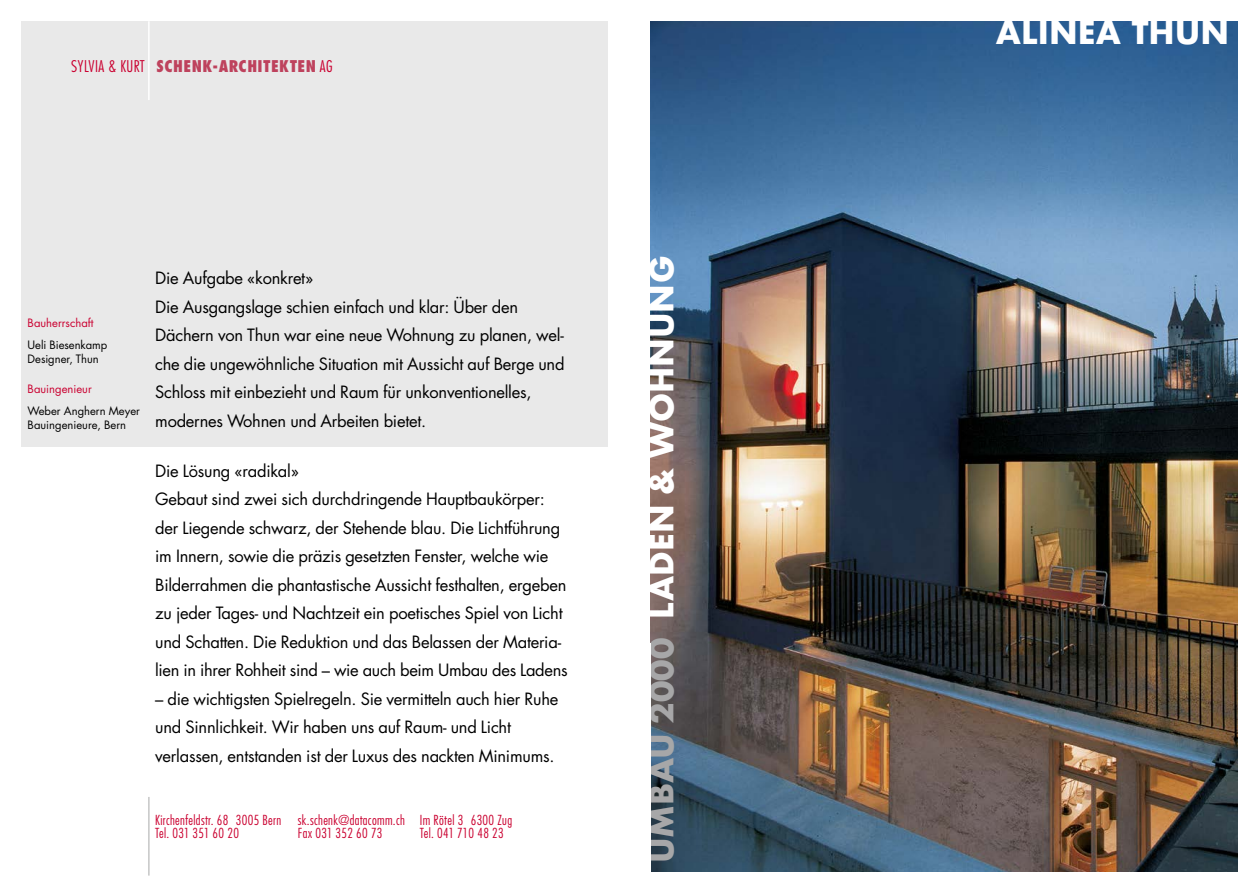
<style>
.page{position:relative;width:1259px;height:893px;background:#fff}
.page>*{position:absolute;margin:0;border:0;box-sizing:border-box;transform-origin:0 0}
.t1{font:700 31.5px "Futura";color:#fff}
.t2{font:16.5px/28.5px "Futura";letter-spacing:-.015em;color:#000}
.t3{font:800 condensed 15.75px "Futura";letter-spacing:.025em;color:#be425d}
.t4{font:300 condensed 13.5px/13.5px "Futura";letter-spacing:.025em;color:#ca0030}
.t5{font:11.25px/13.5px "Futura";color:#000}
.t6{font:11.25px "Futura";color:#ca0030}
.s1{font-weight:300;color:#ca0030}
.s2{color:#a7a7a8}
</style>
<div class="page">
<div style="left:21px;top:21px;width:587px;height:425px;background:#e9e9e9"></div>
<hr style="left:148px;top:21px;width:2px;height:79px;background:#fff">
<hr style="left:148px;top:797px;width:2px;height:79px;background:#c5c6c6">
<img style="left:651px;top:21px;width:586px;height:851px">
<p class="t3" style="left:71px;top:56px;width:263px"><span class="s1">SYLVIA &amp; KURT</span> SCHENK-ARCHITEKTEN <span class="s1">AG</span></p>
<p class="t6" style="left:28px;top:315px;width:68px">Bauherrschaft</p>
<p class="t5" style="left:28px;top:338px;width:81px">Ueli Biesenkamp<br>Designer, Thun</p>
<p class="t6" style="left:28px;top:381px;width:66px">Bauingenieur</p>
<p class="t5" style="left:28px;top:404px;width:114px">Weber Anghern Meyer<br>Bauingenieure, Bern</p>
<p class="t2" style="left:155px;top:264px;width:411px">Die Aufgabe «konkret»<br>Die Ausgangslage schien einfach und klar: Über den Dächern von Thun war eine neue Wohnung zu planen, wel&shy;che die ungewöhnliche Situation mit Aussicht auf Berge und Schloss mit einbezieht und Raum für unkonventionelles, modernes Wohnen und Arbeiten bietet.</p>
<p class="t2" style="left:155px;top:456px;width:414px">Die Lösung «radikal»<br>Gebaut sind zwei sich durchdringende Hauptbaukörper: der Liegende schwarz, der Stehende blau. Die Lichtführung im Innern, sowie die präzis gesetzten Fenster, welche wie Bilderrahmen die phantastische Aussicht festhalten, ergeben zu jeder Tages- und Nachtzeit ein poetisches Spiel von Licht und Schatten. Die Reduktion und das Belassen der Materia&shy;lien in ihrer Rohheit sind – wie auch beim Umbau des Ladens</p>
<p class="t2" style="left:155px;top:684px;width:405px">– die wichtigsten Spielregeln. Sie vermitteln auch hier Ruhe und Sinnlichkeit. Wir haben uns auf Raum- und Licht verlassen, entstanden ist der Luxus des nackten Minimums.</p>
<p class="t4" style="left:155px;top:813px;width:127px">Kirchenfeldstr. 68 3005 Bern<br>Tel. 031 351 60 20</p>
<p class="t4" style="left:298px;top:813px;width:109px">sk.schenk@datacomm.ch<br>Fax 031 352 60 73</p>
<p class="t4" style="left:420px;top:813px;width:94px">Im Rötel 3 6300 Zug<br>Tel. 041 710 48 23</p>
<h1 class="t1" style="left:639px;top:863px;width:609px;rotate:-90deg"><span class="s2">UMBAU 2000</span> LADEN &amp; WOHNUNG</h1>
<h1 class="t1" style="left:996px;top:9px;width:235px">ALINEA THUN</h1>
</div>
